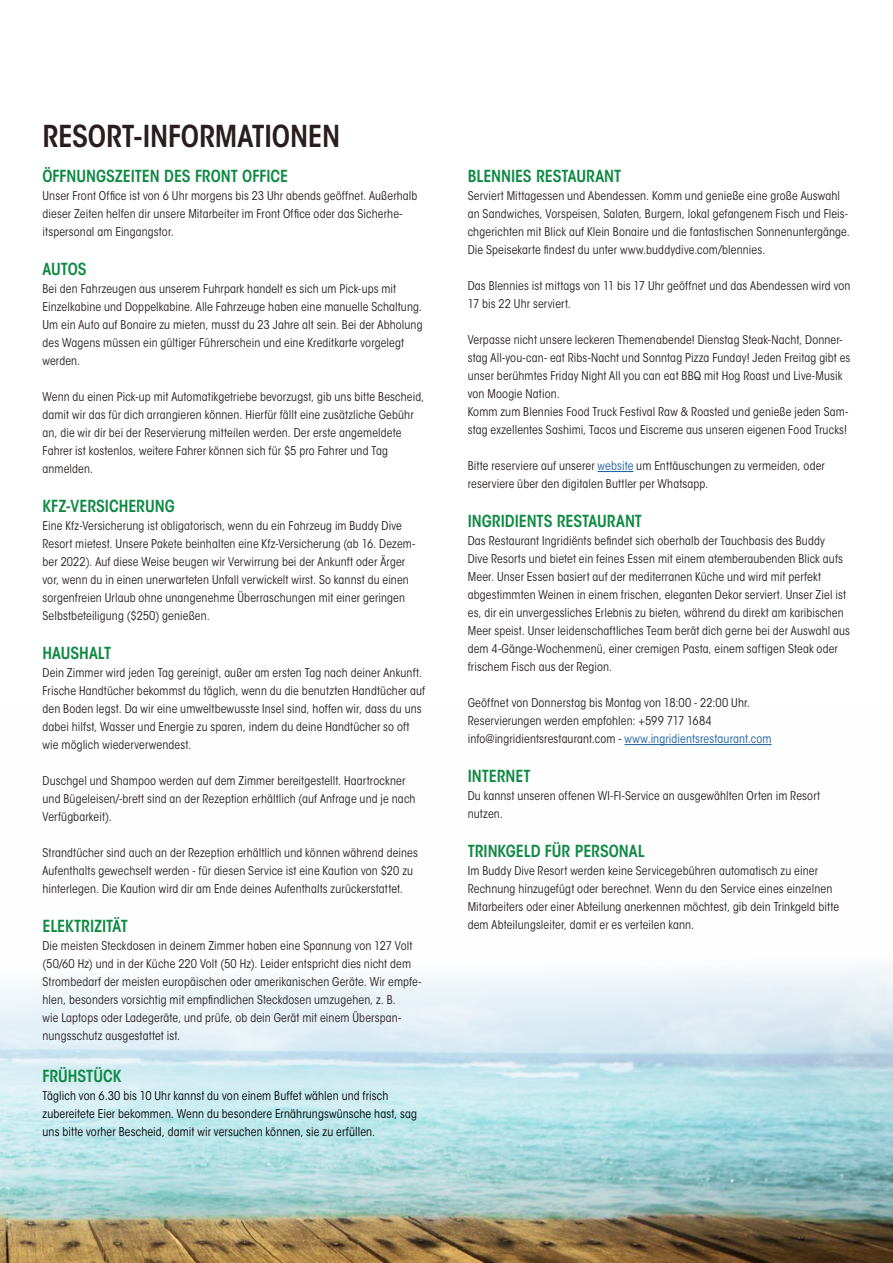
<style>
.page{position:relative;width:893px;height:1263px;background:#fff}
.page>*{position:absolute;margin:0;border:0;box-sizing:border-box;transform-origin:0 0}
.ybw_body_story{font:600 condensed 30px "ITC Avant Garde Std";letter-spacing:-.01em;color:#291d1f}
.ybw_body_story-2{font:600 condensed 16.5px "ITC Avant Garde Std";letter-spacing:-.005em;color:#0e8943}
.ybw_body_story-3{font:condensed 12px/18px "ITC Avant Garde Std";letter-spacing:.01em;color:#291d1f}
.ybw_body_story-4{font:condensed 12px/18px "ITC Avant Garde Std";letter-spacing:.01em;color:#000100}
.s1{color:#175d9e}
</style>
<div class="page">
<img style="left:0;top:745px;width:893px;height:518px">
<hr style="left:598px;top:471px;width:35px;height:1px;background:#175d9e">
<hr style="left:624px;top:744px;width:148px;height:1px;background:#175d9e">
<p class="ybw_body_story" style="left:43px;top:117px;width:299px">RESORT-INFORMATIONEN</p>
<p class="ybw_body_story-2" style="left:43px;top:166px;width:247px">ÖFFNUNGSZEITEN DES FRONT OFFICE</p>
<p class="ybw_body_story-3" style="left:43px;top:187px;width:376px">Unser Front Office ist von 6 Uhr morgens bis 23 Uhr abends geöffnet. Außerhalb dieser Zeiten helfen dir unsere Mitarbeiter im Front Office oder das Sicherhe&shy;itspersonal am Eingangstor.</p>
<p class="ybw_body_story-2" style="left:43px;top:259px;width:45px">AUTOS</p>
<p class="ybw_body_story-3" style="left:43px;top:280px;width:382px">Bei den Fahrzeugen aus unserem Fuhrpark handelt es sich um Pick-ups mit Einzelkabine und Doppelkabine. Alle Fahrzeuge haben eine manuelle Schaltung.<br>Um ein Auto auf Bonaire zu mieten, musst du 23 Jahre alt sein. Bei der Abholung des Wagens müssen ein gültiger Führerschein und eine Kreditkarte vorgelegt werden.</p>
<p class="ybw_body_story-3" style="left:43px;top:388px;width:383px">Wenn du einen Pick-up mit Automatikgetriebe bevorzugst, gib uns bitte Bescheid, damit wir das für dich arrangieren können. Hierfür fällt eine zusätzliche Gebühr an, die wir dir bei der Reservierung mitteilen werden. Der erste angemeldete Fahrer ist kostenlos, weitere Fahrer können sich für $5 pro Fahrer und Tag anmelden.</p>
<p class="ybw_body_story-2" style="left:43px;top:496px;width:134px">KFZ-VERSICHERUNG</p>
<p class="ybw_body_story-3" style="left:43px;top:517px;width:374px">Eine Kfz-Versicherung ist obligatorisch, wenn du ein Fahrzeug im Buddy Dive Resort mietest. Unsere Pakete beinhalten eine Kfz-Versicherung (ab 16. Dezem&shy;ber 2022). Auf diese Weise beugen wir Verwirrung bei der Ankunft oder Ärger vor, wenn du in einen unerwarteten Unfall verwickelt wirst. So kannst du einen sorgenfreien Urlaub ohne unangenehme Überraschungen mit einer geringen Selbstbeteiligung ($250) genießen.</p>
<p class="ybw_body_story-2" style="left:43px;top:643px;width:70px">HAUSHALT</p>
<p class="ybw_body_story-3" style="left:43px;top:664px;width:384px">Dein Zimmer wird jeden Tag gereinigt, außer am ersten Tag nach deiner Ankunft.<br>Frische Handtücher bekommst du täglich, wenn du die benutzten Handtücher auf den Boden legst. Da wir eine umweltbewusste Insel sind, hoffen wir, dass du uns dabei hilfst, Wasser und Energie zu sparen, indem du deine Handtücher so oft wie möglich wiederverwendest.</p>
<p class="ybw_body_story-3" style="left:43px;top:772px;width:374px">Duschgel und Shampoo werden auf dem Zimmer bereitgestellt. Haartrockner und Bügeleisen/-brett sind an der Rezeption erhältlich (auf Anfrage und je nach<br>Verfügbarkeit).</p>
<p class="ybw_body_story-3" style="left:43px;top:844px;width:377px">Strandtücher sind auch an der Rezeption erhältlich und können während deines<br>Aufenthalts gewechselt werden - für diesen Service ist eine Kaution von $20 zu hinterlegen. Die Kaution wird dir am Ende deines Aufenthalts zurückerstattet.</p>
<p class="ybw_body_story-2" style="left:43px;top:916px;width:87px">ELEKTRIZITÄT</p>
<p class="ybw_body_story-3" style="left:43px;top:937px;width:380px">Die meisten Steckdosen in deinem Zimmer haben eine Spannung von 127 Volt (50/60 Hz) und in der Küche 220 Volt (50 Hz). Leider entspricht dies nicht dem Strombedarf der meisten europäischen oder amerikanischen Geräte. Wir empfe&shy;hlen, besonders vorsichtig mit empfindlichen Steckdosen umzugehen, z. B.</p>
<p class="ybw_body_story-3" style="left:43px;top:1009px;width:360px">wie Laptops oder Ladegeräte, und prüfe, ob dein Gerät mit einem Überspan&shy;nungsschutz ausgestattet ist.</p>
<p class="ybw_body_story-2" style="left:43px;top:1066px;width:80px">FRÜHSTÜCK</p>
<p class="ybw_body_story-4" style="left:43px;top:1087px;width:376px">Täglich von 6.30 bis 10 Uhr kannst du von einem Buffet wählen und frisch zubereitete Eier bekommen. Wenn du besondere Ernährungswünsche hast, sag uns bitte vorher Bescheid, damit wir versuchen können, sie zu erfüllen.</p>
<p class="ybw_body_story-2" style="left:468px;top:166px;width:155px">BLENNIES RESTAURANT</p>
<p class="ybw_body_story-3" style="left:468px;top:187px;width:384px">Serviert Mittagessen und Abendessen. Komm und genieße eine große Auswahl an Sandwiches, Vorspeisen, Salaten, Burgern, lokal gefangenem Fisch und Fleis&shy;chgerichten mit Blick auf Klein Bonaire und die fantastischen Sonnenuntergänge.<br>Die Speisekarte findest du unter www.buddydive.com/blennies.</p>
<p class="ybw_body_story-3" style="left:468px;top:277px;width:384px">Das Blennies ist mittags von 11 bis 17 Uhr geöffnet und das Abendessen wird von<br>17 bis 22 Uhr serviert.</p>
<p class="ybw_body_story-3" style="left:468px;top:331px;width:384px">Verpasse nicht unsere leckeren Themenabende! Dienstag Steak-Nacht, Donner&shy;stag All-you-can- eat Ribs-Nacht und Sonntag Pizza Funday! Jeden Freitag gibt es unser berühmtes Friday Night All you can eat BBQ mit Hog Roast und Live-Musik von Moogie Nation.</p>
<p class="ybw_body_story-3" style="left:468px;top:403px;width:382px">Komm zum Blennies Food Truck Festival Raw &amp; Roasted und genieße jeden Sam&shy;stag exzellentes Sashimi, Tacos und Eiscreme aus unseren eigenen Food Trucks!</p>
<p class="ybw_body_story-3" style="left:468px;top:457px;width:359px">Bitte reserviere auf unserer <span class="s1">website</span> um Enttäuschungen zu vermeiden, oder reserviere über den digitalen Buttler per Whatsapp.</p>
<p class="ybw_body_story-2" style="left:468px;top:511px;width:176px">INGRIDIENTS RESTAURANT</p>
<p class="ybw_body_story-3" style="left:468px;top:532px;width:384px">Das Restaurant Ingridiënts befindet sich oberhalb der Tauchbasis des Buddy<br>Dive Resorts und bietet ein feines Essen mit einem atemberaubenden Blick aufs Meer. Unser Essen basiert auf der mediterranen Küche und wird mit perfekt abgestimmten Weinen in einem frischen, eleganten Dekor serviert. Unser Ziel ist es, dir ein unvergessliches Erlebnis zu bieten, während du direkt am karibischen Meer speist. Unser leidenschaftliches Team berät dich gerne bei der Auswahl aus dem 4-Gänge-Wochenmenü, einer cremigen Pasta, einem saftigen Steak oder frischem Fisch aus der Region.</p>
<p class="ybw_body_story-3" style="left:468px;top:694px;width:284px">Geöffnet von Donnerstag bis Montag von 18:00 - 22:00 Uhr.</p>
<p class="ybw_body_story-3" style="left:468px;top:712px;width:245px">Reservierungen werden empfohlen: +599 717 1684</p>
<p class="ybw_body_story-3" style="left:468px;top:730px;width:305px">info@ingridientsrestaurant.com - <span class="s1">www.ingridientsrestaurant.com</span></p>
<p class="ybw_body_story-2" style="left:468px;top:766px;width:64px">INTERNET</p>
<p class="ybw_body_story-3" style="left:468px;top:787px;width:354px">Du kannst unseren offenen WI-FI-Service an ausgewählten Orten im Resort nutzen.</p>
<p class="ybw_body_story-2" style="left:468px;top:841px;width:179px">TRINKGELD FÜR PERSONAL</p>
<p class="ybw_body_story-3" style="left:468px;top:862px;width:373px">Im Buddy Dive Resort werden keine Servicegebühren automatisch zu einer Rechnung hinzugefügt oder berechnet. Wenn du den Service eines einzelnen Mitarbeiters oder einer Abteilung anerkennen möchtest, gib dein Trinkgeld bitte dem Abteilungsleiter, damit er es verteilen kann.</p>
</div>
